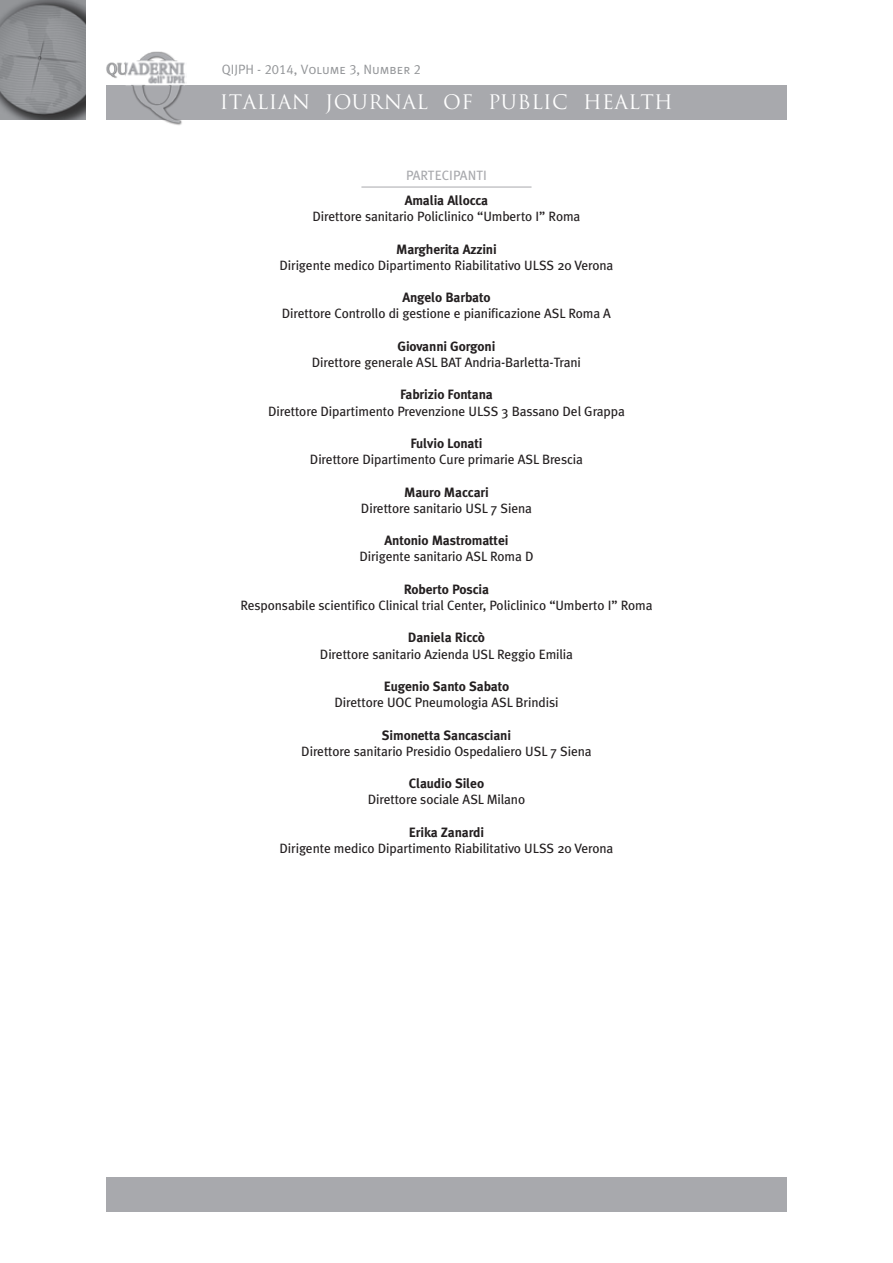
<style>
.page{position:relative;width:893px;height:1263px;background:#fff}
.page>*{position:absolute;margin:0;border:0;box-sizing:border-box;transform-origin:0 0}
.t1{font:19.5px "Trajan Pro";letter-spacing:.02em;color:#fff}
.t2{font:13.5px "Meta Plus";letter-spacing:-.01em;color:#231f20}
.t3{font:700 13.5px "Meta Plus";letter-spacing:-.01em;color:#231f20}
.t4{font:13.5px "Meta Plus Normal Caps";color:#939598}
.t5{font:13.5px "Meta Plus";color:#a8a9ad}
</style>
<div class="page">
<img style="left:0;top:0;width:85px;height:119px">
<div style="left:106px;top:85px;width:681px;height:34px;background:#a8a9ad"></div>
<img style="left:106px;top:51px;width:80px;height:74px">
<div style="left:106px;top:1178px;width:681px;height:34px;background:#a8a9ad"></div>
<hr style="left:361px;top:187px;width:170px;height:1px;background:#a8a9ad">
<p class="t4" style="left:222px;top:62px;width:201px">QIJPH - 2014, Volume 3, Number 2</p>
<h1 class="t1" style="left:220px;top:90px;width:455px">ITALIAN JOURNAL OF PUBLIC HEALTH</h1>
<p class="t5" style="left:406px;top:168px;width:82px">PARTECIPANTI</p>
<p class="t3" style="left:405px;top:192px;width:85px">Amalia Allocca</p>
<p class="t2" style="left:313px;top:209px;width:269px">Direttore sanitario Policlinico “Umberto I” Roma</p>
<p class="t3" style="left:396px;top:241px;width:102px">Margherita Azzini</p>
<p class="t2" style="left:280px;top:257px;width:335px">Dirigente medico Dipartimento Riabilitativo ULSS 20 Verona</p>
<p class="t3" style="left:402px;top:290px;width:90px">Angelo Barbato</p>
<p class="t2" style="left:282px;top:306px;width:331px">Direttore Controllo di gestione e pianificazione ASL Roma A</p>
<p class="t3" style="left:397px;top:338px;width:99px">Giovanni Gorgoni</p>
<p class="t2" style="left:312px;top:354px;width:271px">Direttore generale ASL BAT Andria-Barletta-Trani</p>
<p class="t3" style="left:400px;top:387px;width:94px">Fabrizio Fontana</p>
<p class="t2" style="left:268px;top:403px;width:358px">Direttore Dipartimento Prevenzione ULSS 3 Bassano Del Grappa</p>
<p class="t3" style="left:410px;top:435px;width:73px">Fulvio Lonati</p>
<p class="t2" style="left:310px;top:452px;width:275px">Direttore Dipartimento Cure primarie ASL Brescia</p>
<p class="t3" style="left:404px;top:484px;width:86px">Mauro Maccari</p>
<p class="t2" style="left:361px;top:500px;width:173px">Direttore sanitario USL 7 Siena</p>
<p class="t3" style="left:384px;top:533px;width:125px">Antonio Mastromattei</p>
<p class="t2" style="left:359px;top:549px;width:176px">Dirigente sanitario ASL Roma D</p>
<p class="t3" style="left:404px;top:581px;width:87px">Roberto Poscia</p>
<p class="t2" style="left:240px;top:597px;width:414px">Responsabile scientifico Clinical trial Center, Policlinico “Umberto I” Roma</p>
<p class="t3" style="left:408px;top:630px;width:79px">Daniela Riccò</p>
<p class="t2" style="left:320px;top:646px;width:255px">Direttore sanitario Azienda USL Reggio Emilia</p>
<p class="t3" style="left:384px;top:678px;width:127px">Eugenio Santo Sabato</p>
<p class="t2" style="left:334px;top:695px;width:226px">Direttore UOC Pneumologia ASL Brindisi</p>
<p class="t3" style="left:382px;top:727px;width:131px">Simonetta Sancasciani</p>
<p class="t2" style="left:301px;top:743px;width:292px">Direttore sanitario Presidio Ospedaliero USL 7 Siena</p>
<p class="t3" style="left:409px;top:776px;width:77px">Claudio Sileo</p>
<p class="t2" style="left:368px;top:792px;width:159px">Direttore sociale ASL Milano</p>
<p class="t3" style="left:409px;top:824px;width:77px">Erika Zanardi</p>
<p class="t2" style="left:280px;top:840px;width:335px">Dirigente medico Dipartimento Riabilitativo ULSS 20 Verona</p>
</div>
